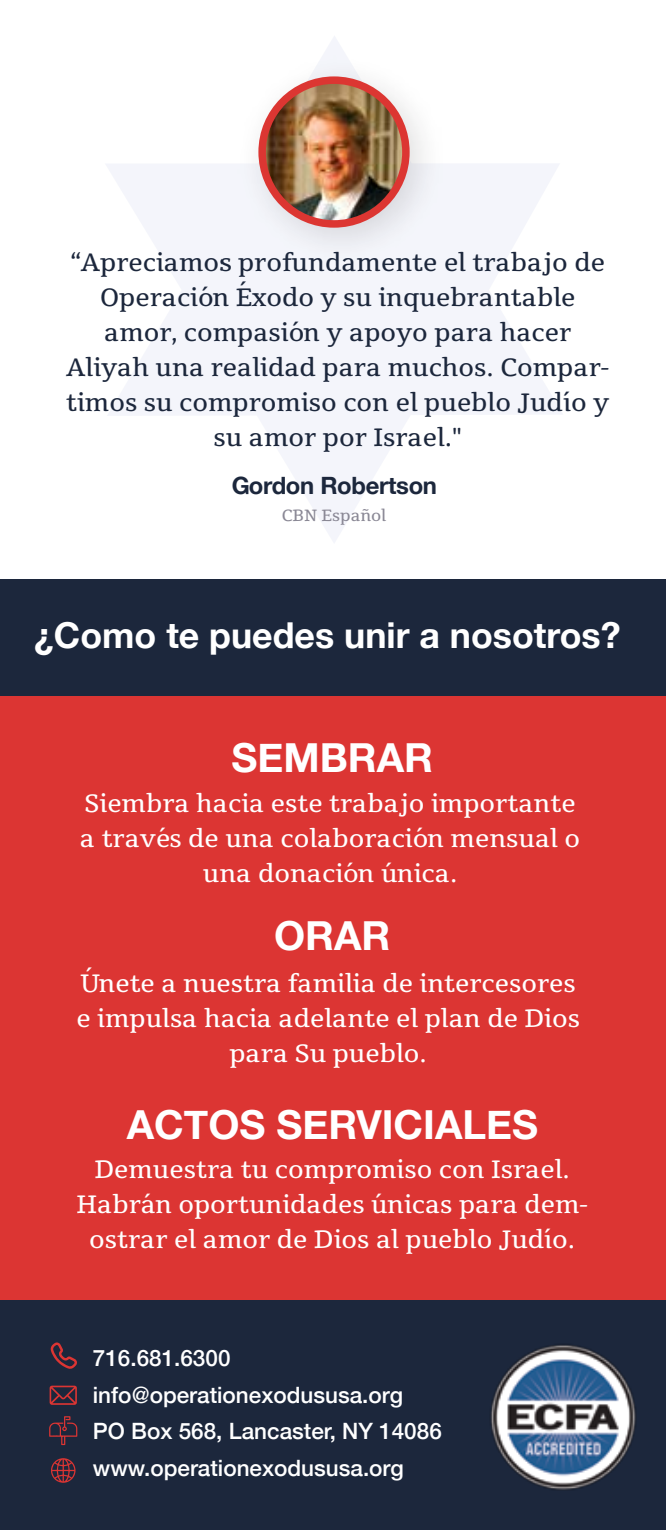
<style>
.page{position:relative;width:666px;height:1530px;background:#fff}
.page>*{position:absolute;margin:0;border:0;box-sizing:border-box;transform-origin:0 0}
.t1{font:700 40px "Helvetica Neue";color:#fff}
.t2{font:700 35.75px "Helvetica Neue";color:#fff}
.t3{font:25px/35px "Tienne";color:#fff;text-align:center}
.t4{font:25px/35px "Tienne";color:#1c273c;text-align:center}
.t5{font:700 23.75px "Helvetica Neue";letter-spacing:-.015em;color:#1c273c}
.t6{font:500 22.5px/36.8px "Helvetica Neue";color:#fff}
.t7{font:16.25px "Tienne";color:#8a8895}
</style>
<div class="page">
<svg style="left:106px;top:36px;width:456px;height:506px"></svg>
<div style="left:0;top:1300px;width:666px;height:230px;background:#1c273c"></div>
<svg style="left:50px;top:1342px;width:27px;height:27px"></svg>
<svg style="left:50px;top:1386px;width:27px;height:19px"></svg>
<svg style="left:49px;top:1416px;width:28px;height:29px"></svg>
<svg style="left:51px;top:1458px;width:25px;height:25px"></svg>
<img style="left:222px;top:40px;width:238px;height:239px">
<img style="left:262px;top:80px;width:144px;height:144px;border-radius:72px">
<div style="left:258px;top:76px;width:152px;height:152px;border:8px solid #dc3632;border-radius:50%"></div>
<div style="left:0;top:631px;width:666px;height:669px;background:#dc3533"></div>
<div style="left:0;top:579px;width:666px;height:116px;background:#1c273c"></div>
<img style="left:491px;top:1344px;width:145px;height:146px">
<p class="t4" style="left:66px;top:246px;width:545px">“Apreciamos profundamente el trabajo de Operación Éxodo y su inquebrantable amor, compasión y apoyo para hacer Aliyah una realidad para muchos. Compar&shy;timos su compromiso con el pueblo Judío y su amor por Israel."</p>
<p class="t5" style="left:231px;top:467px;width:207px">Gordon Robertson</p>
<p class="t7" style="left:282px;top:505px;width:106px">CBN Español</p>
<h2 class="t2" style="left:34px;top:607px;width:588px">¿Como te puedes unir a nosotros?</h2>
<h1 class="t1" style="left:232px;top:726px;width:203px">SEMBRAR</h1>
<p class="t3" style="left:80px;top:787px;width:502px">Siembra hacia este trabajo importante a través de una colaboración mensual o una donación única.</p>
<h1 class="t1" style="left:274px;top:905px;width:118px">ORAR</h1>
<p class="t3" style="left:76px;top:967px;width:505px">Únete a nuestra familia de intercesores e impulsa hacia adelante el plan de Dios para Su pueblo.</p>
<h1 class="t1" style="left:127px;top:1094px;width:413px">ACTOS SERVICIALES</h1>
<p class="t3" style="left:77px;top:1153px;width:513px">Demuestra tu compromiso con Israel.<br>Habrán oportunidades únicas para dem&shy;ostrar el amor de Dios al pueblo Judío.</p>
<p class="t6" style="left:93px;top:1338px;width:350px">716.681.6300 info@operationexodususa.org<br>PO Box 568, Lancaster, NY 14086 www.operationexodususa.org</p>
</div>
